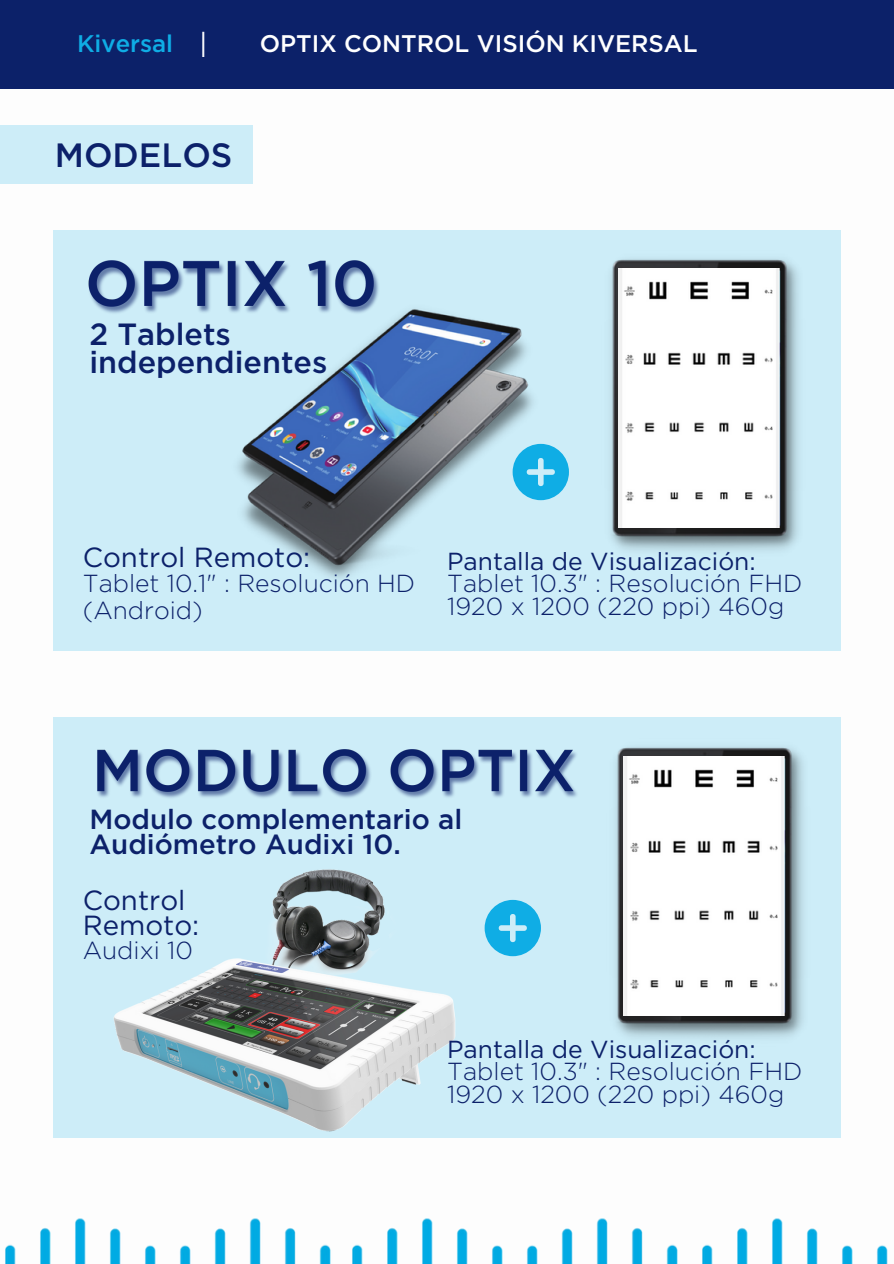
<style>
.page{position:relative;width:894px;height:1264px;background:#fff}
.page>*{position:absolute;margin:0;border:0;box-sizing:border-box;transform-origin:0 0}
.t1{font:300 36px "Gotham";color:#fff}
.t2{font:500 33.6px "Gotham";color:#0c216a}
.t3{font:500 30.6px "Gotham";color:#0c216a}
.t4{font:500 27.6px/24.8px "Gotham";color:#0c216a}
.t5{font:27.6px/24.8px "Gotham";color:#0c216a}
.t6{font:300 24.6px/22.5px "Gotham";color:#0c216a}
.t7{font:24.6px "Gotham";color:#0c216a}
.t8{font:500 24px "Gotham";color:#fff}
.t9{font:500 24px "Gotham";color:#0fade5}
</style>
<div class="page">
<img style="left:5px;top:1218px;width:291px;height:45px">
<img style="left:319px;top:1218px;width:324px;height:45px">
<img style="left:666px;top:1218px;width:222px;height:45px">
<div style="left:0;top:0;width:893px;height:89px;background:#0c2169"></div>
<div style="left:0;top:125px;width:253px;height:59px;background:#cdedf8"></div>
<div style="left:53px;top:230px;width:787px;height:420px;background:#cdedf8"></div>
<img style="left:237px;top:309px;width:303px;height:270px">
<img style="left:610px;top:259px;width:189px;height:292px">
<img style="left:618px;top:268px;width:177px;height:259px">
<svg style="left:512px;top:444px;width:57px;height:56px"></svg>
<div style="left:53px;top:717px;width:787px;height:420px;background:#cdedf8"></div>
<svg style="left:490px;top:899px;width:51px;height:57px"></svg>
<img style="left:89px;top:869px;width:401px;height:269px">
<img style="left:97px;top:749px;width:480px;height:49px">
<img style="left:615px;top:747px;width:189px;height:291px">
<img style="left:623px;top:756px;width:177px;height:259px">
<img style="left:88px;top:260px;width:298px;height:71px">
<p class="t9" style="left:77px;top:32px;width:97px">Kiversal</p>
<p class="t1" style="left:198px;top:28px;width:11px">I</p>
<p class="t8" style="left:259px;top:32px;width:439px">OPTIX CONTROL VISIÓN KIVERSAL</p>
<p class="t2" style="left:55px;top:140px;width:179px">MODELOS</p>
<p class="t3" style="left:89px;top:321px;width:143px">2 Tablets</p>
<p class="t3" style="left:89px;top:349px;width:239px">independientes</p>
<p class="t5" style="left:83px;top:546px;width:229px">Control Remoto:</p>
<p class="t6" style="left:83px;top:571px;width:334px;line-height:27px">Tablet 10.1" : Resolución HD (Android)</p>
<p class="t7" style="left:447px;top:550px;width:310px">Pantalla de Visualización:</p>
<p class="t6" style="left:447px;top:573px;width:357px">Tablet 10.3" : Resolución FHD<br>1920 x 1200 (220 ppi) 460g</p>
<p class="t4" style="left:89px;top:808px;width:374px">Modulo complementario al<br>Audiómetro Audixi 10.</p>
<p class="t5" style="left:83px;top:889px;width:118px">Control<br>Remoto:</p>
<p class="t6" style="left:83px;top:940px;width:112px">Audixi 10</p>
<p class="t7" style="left:447px;top:1037px;width:310px">Pantalla de Visualización:</p>
<p class="t6" style="left:447px;top:1061px;width:357px">Tablet 10.3" : Resolución FHD<br>1920 x 1200 (220 ppi) 460g</p>
</div>
